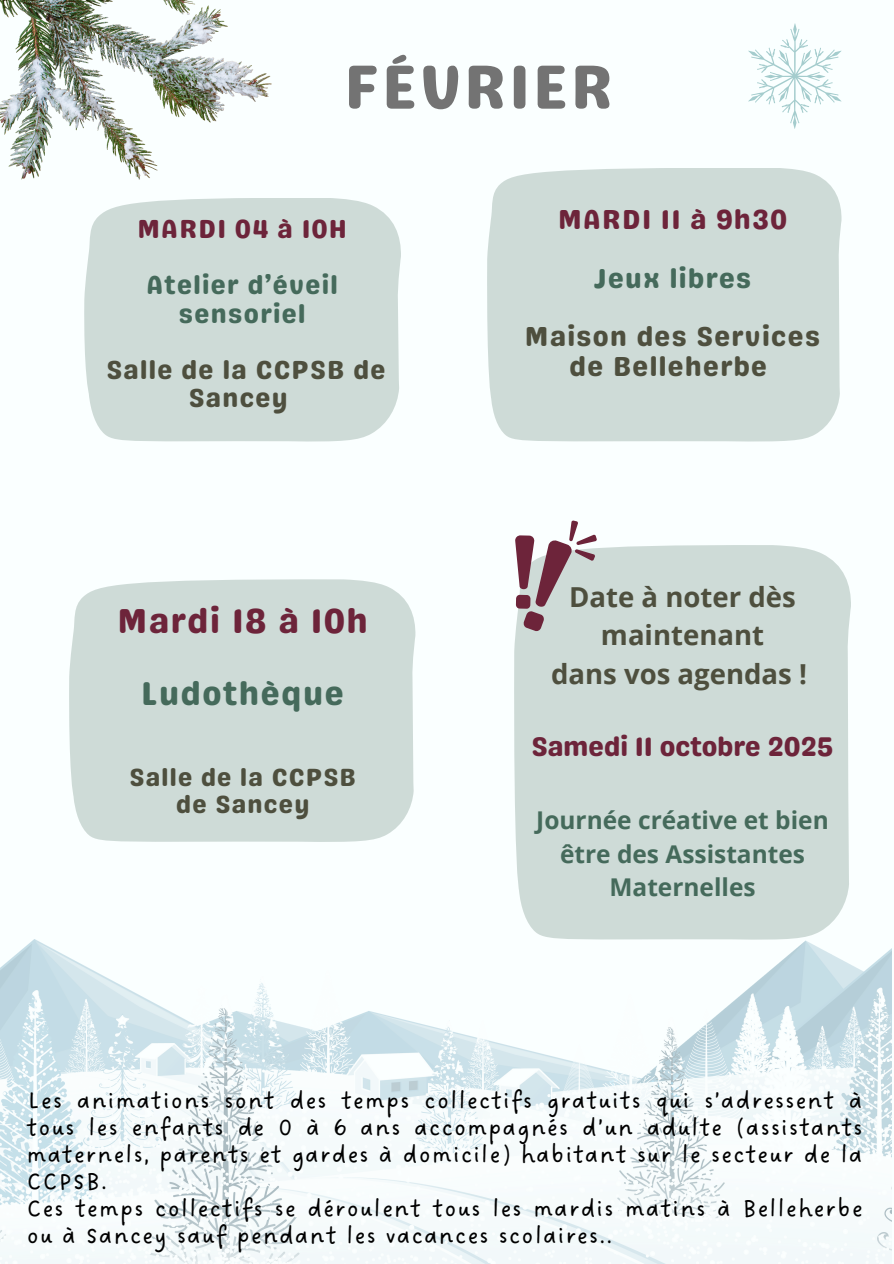
<style>
.page{position:relative;width:894px;height:1264px;background:#fff}
.page>*{position:absolute;margin:0;border:0;box-sizing:border-box;transform-origin:0 0}
.t1{font:61.95px "Genty Sans";letter-spacing:.045em;color:#737373}
.t2{font:34.5px "Genty Sans";letter-spacing:.05em;color:#6d243a}
.t3{font:33px "Genty Sans";letter-spacing:.05em;color:#456a5b}
.t4{font:700 27.45px/38.2px "Open Sans";color:#4e4f3e;text-align:center}
.t5{font:27.45px/29.2px "Genty Sans";letter-spacing:.05em;color:#4e4f3e;text-align:center}
.t6{font:27.45px "Genty Sans";letter-spacing:.05em;color:#6d243a}
.t7{font:27.45px "Genty Sans";letter-spacing:.05em;color:#456a5b}
.t8{font:27px "Genty Sans";color:#6d243a}
.t9{font:26.1px/28.2px "Genty Sans";letter-spacing:.05em;color:#456a5b;text-align:center}
.t10{font:26.1px/28.2px "Genty Sans";letter-spacing:.05em;color:#4e4f3e;text-align:center}
.t11{font:26.1px "Genty Sans";letter-spacing:.05em;color:#6d243a}
.t12{font:25.35px/27px "DO Sans Regular";letter-spacing:.05em;color:#000}
.t13{font:24.75px/27px "Genty Sans";letter-spacing:.05em;color:#4e4f3e;text-align:center}
.t14{font:700 24.45px/33.8px "Open Sans";color:#456a5b;text-align:center}
</style>
<div class="page">
<div style="left:0;top:0;width:893px;height:1263px;background:#faffff"></div>
<div style="left:84px;top:198px;width:317px;height:243px;background:#cedbd7"></div>
<div style="left:514px;top:545px;width:336px;height:394px;background:#cedbd7"></div>
<div style="left:69px;top:579px;width:346px;height:262px;background:#cedbd7"></div>
<div style="left:487px;top:168px;width:354px;height:273px;background:#cedbd7"></div>
<img style="left:0;top:939px;width:891px;height:324px">
<img style="left:0;top:0;width:271px;height:179px">
<svg style="left:748px;top:23px;width:93px;height:106px"></svg>
<svg style="left:514px;top:520px;width:83px;height:111px"></svg>
<p class="t1" style="left:344px;top:50px;width:270px">FÉVRIER</p>
<h3 class="t11" style="left:137px;top:213px;width:211px">MARDI 04 à 10H</h3>
<h3 class="t9" style="left:146px;top:271px;width:193px">Atelier d’éveil sensoriel</h3>
<h3 class="t10" style="left:106px;top:355px;width:280px">Salle de la CCPSB de<br>Sancey</h3>
<h3 class="t2" style="left:117px;top:600px;width:252px">Mardi 18 à 10h</h3>
<h3 class="t3" style="left:141px;top:674px;width:204px">Ludothèque</h3>
<h2 class="t13" style="left:130px;top:764px;width:228px">Salle de la CCPSB de Sancey</h2>
<p class="t6" style="left:558px;top:203px;width:230px">MARDI 11 à 9h30</p>
<h1 class="t7" style="left:593px;top:262px;width:159px">Jeux libres</h1>
<h3 class="t5" style="left:524px;top:322px;width:296px">Maison des Services de Belleherbe</h3>
<h3 class="t4" style="left:551px;top:577px;width:257px">Date à noter dès maintenant<br>dans vos agendas !</h3>
<p class="t8" style="left:531px;top:730px;width:303px">Samedi 11 octobre 2025</p>
<h3 class="t14" style="left:536px;top:802px;width:294px">Journée créative et bien être des Assistantes<br>Maternelles</h3>
<h2 class="t12" style="left:27px;top:1088px;width:837px">Les animations sont des temps collectifs gratuits qui s’adressent à tous les enfants de 0 à 6 ans accompagnés d’un adulte (assistants maternels, parents et gardes à domicile) habitant sur le secteur de la CCPSB.<br>Ces temps collectifs se déroulent tous les mardis matins à Belleherbe ou à Sancey sauf pendant les vacances scolaires..</h2>
</div>
